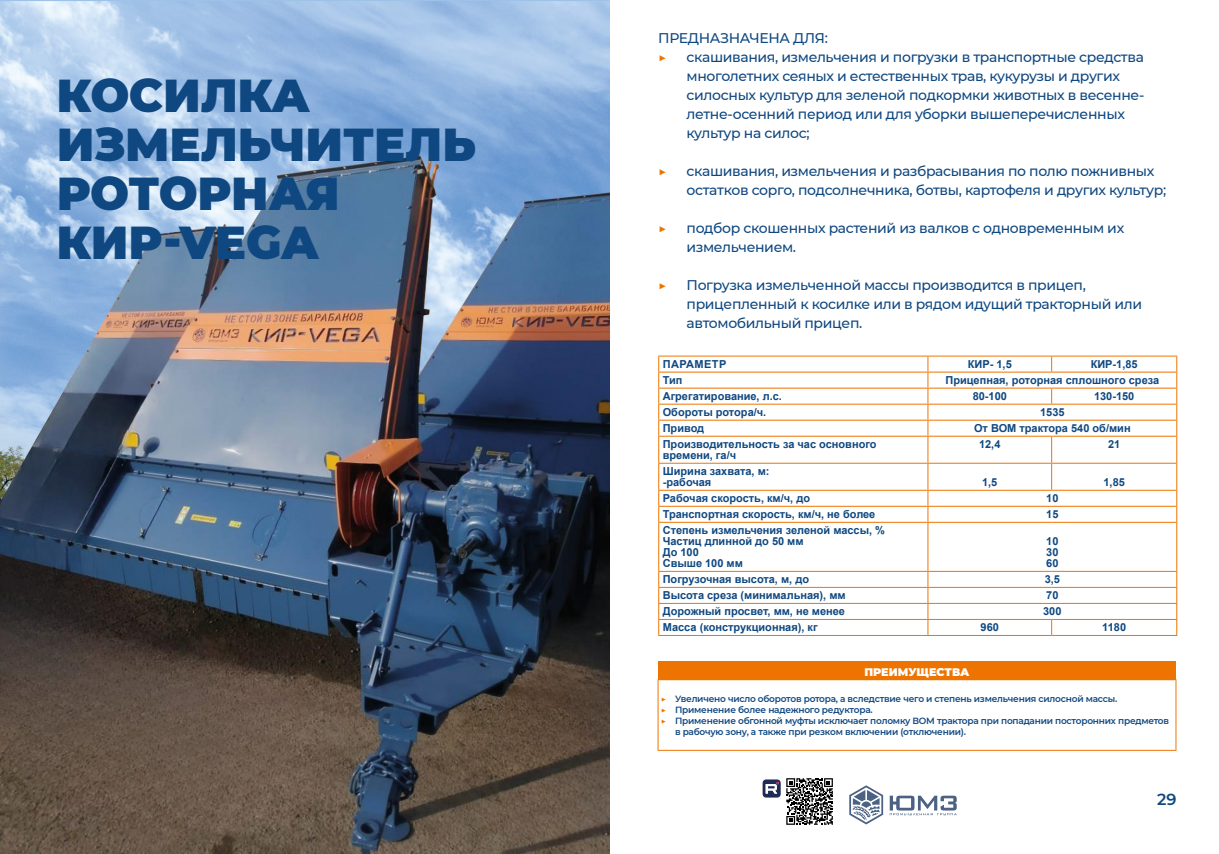
<style>
.page{position:relative;width:1219px;height:854px;background:#fff}
.page>*{position:absolute;margin:0;border:0;box-sizing:border-box;transform-origin:0 0}
.t1{font:900 46px/49px "Montserrat";color:#0f4881}
.t2{font:600 16px "Montserrat";color:#0f4881}
.t3{font:500 14px/19px "Montserrat";letter-spacing:-.025em;color:#0f4881}
.t4{font:500 14px "Montserrat";color:#ee7402}
.t5{font:700 11px/11px "Arial";color:#0f4881}
.t6{font:900 11px "Montserrat";color:#fff}
.t7{font:700 11px "Arial";letter-spacing:.035em;color:#0f4881}
.t8{font:600 9px "Montserrat";letter-spacing:-.025em;color:#0f4881}
.s1{color:#ee7402}
</style>
<div class="page">
<img style="left:0;top:0;width:609px;height:853px">
<svg style="left:786px;top:824px;width:47px;height:1px"></svg>
<svg style="left:763px;top:778px;width:70px;height:46px"></svg>
<svg style="left:849px;top:785px;width:34px;height:39px"></svg>
<svg style="left:890px;top:795px;width:67px;height:20px"></svg>
<div style="left:658px;top:660px;width:518px;height:19px;background:#ee7402"></div>
<hr style="left:658px;top:679px;width:518px;height:1px;background:#ee7402">
<hr style="left:658px;top:680px;width:1px;height:69px;background:#ee7402">
<hr style="left:1175px;top:680px;width:1px;height:69px;background:#ee7402">
<hr style="left:658px;top:749px;width:518px;height:1px;background:#ee7402">
<hr style="left:658px;top:521px;width:270px;height:1px;background:#ee7402">
<hr style="left:928px;top:521px;width:124px;height:1px;background:#ee7402">
<hr style="left:1052px;top:521px;width:125px;height:1px;background:#ee7402">
<hr style="left:658px;top:355px;width:270px;height:1px;background:#ee7402">
<hr style="left:658px;top:522px;width:1px;height:48px;background:#ee7402">
<hr style="left:658px;top:570px;width:270px;height:1px;background:#ee7402">
<hr style="left:658px;top:586px;width:270px;height:1px;background:#ee7402">
<hr style="left:658px;top:602px;width:270px;height:1px;background:#ee7402">
<hr style="left:658px;top:618px;width:270px;height:1px;background:#ee7402">
<svg style="left:658px;top:571px;width:1px;height:63px"></svg>
<hr style="left:658px;top:634px;width:270px;height:1px;background:#ee7402">
<hr style="left:928px;top:355px;width:124px;height:1px;background:#ee7402">
<hr style="left:1052px;top:355px;width:125px;height:1px;background:#ee7402">
<svg style="left:658px;top:356px;width:519px;height:165px"></svg>
<hr style="left:927px;top:522px;width:1px;height:48px;background:#ee7402">
<hr style="left:1176px;top:522px;width:1px;height:48px;background:#ee7402">
<hr style="left:928px;top:570px;width:124px;height:1px;background:#ee7402">
<hr style="left:1052px;top:570px;width:125px;height:1px;background:#ee7402">
<hr style="left:928px;top:586px;width:124px;height:1px;background:#ee7402">
<hr style="left:1052px;top:586px;width:125px;height:1px;background:#ee7402">
<hr style="left:928px;top:602px;width:124px;height:1px;background:#ee7402">
<hr style="left:1052px;top:602px;width:125px;height:1px;background:#ee7402">
<hr style="left:928px;top:618px;width:124px;height:1px;background:#ee7402">
<svg style="left:927px;top:571px;width:1px;height:63px"></svg>
<hr style="left:1052px;top:618px;width:125px;height:1px;background:#ee7402">
<svg style="left:1051px;top:619px;width:1px;height:15px"></svg>
<svg style="left:1176px;top:571px;width:1px;height:63px"></svg>
<hr style="left:928px;top:634px;width:124px;height:1px;background:#ee7402">
<hr style="left:1052px;top:634px;width:125px;height:1px;background:#ee7402">
<h1 class="t1" style="left:57px;top:69px;width:421px">КОСИЛКА<br>ИЗМЕЛЬЧИТЕЛЬ<br>РОТОРНАЯ<br>КИР-VEGA</h1>
<p class="t3" style="left:658px;top:28px;width:171px">ПРЕДНАЗНАЧЕНА ДЛЯ:</p>
<p class="t4" style="left:658px;top:47px;width:10px">▶</p>
<p class="t3" style="left:687px;top:47px;width:459px">скашивания, измельчения и погрузки в транспортные средства многолетних сеяных и естественных трав, кукурузы и других силосных культур для зеленой подкормки животных в весенне&shy;летне-осенний период или для уборки вышеперечисленных культур на силос;</p>
<p class="t4" style="left:658px;top:161px;width:10px">▶</p>
<p class="t3" style="left:687px;top:161px;width:481px">скашивания, измельчения и разбрасывания по полю пожнивных остатков сорго, подсолнечника, ботвы, картофеля и других культур;</p>
<p class="t4" style="left:658px;top:218px;width:10px">▶</p>
<p class="t3" style="left:686px;top:218px;width:439px">подбор скошенных растений из валков с одновременным их измельчением.</p>
<p class="t4" style="left:658px;top:275px;width:10px">▶</p>
<p class="t3" style="left:686px;top:275px;width:457px">Погрузка измельченной массы производится в прицеп, прицепленный к косилке или в рядом идущий тракторный или автомобильный прицеп.</p>
<p class="t7" style="left:663px;top:356px;width:65px">ПАРАМЕТР</p>
<p class="t5" style="left:968px;top:359px;width:45px">КИР- 1,5</p>
<p class="t5" style="left:1091px;top:359px;width:49px">КИР-1,85</p>
<p class="t5" style="left:663px;top:375px;width:21px">Тип</p>
<p class="t5" style="left:945px;top:375px;width:215px">Прицепная, роторная сплошного среза</p>
<p class="t5" style="left:663px;top:391px;width:121px">Агрегатирование, л.с.</p>
<p class="t5" style="left:973px;top:391px;width:36px">80-100</p>
<p class="t5" style="left:1094px;top:391px;width:42px">130-150</p>
<p class="t5" style="left:663px;top:407px;width:105px">Обороты ротора/ч.</p>
<p class="t5" style="left:1040px;top:407px;width:26px">1535</p>
<p class="t5" style="left:663px;top:423px;width:43px">Привод</p>
<p class="t5" style="left:974px;top:423px;width:158px">От ВОМ трактора 540 об/мин</p>
<p class="t5" style="left:663px;top:439px;width:215px">Производительность за час основного времени, га/ч</p>
<p class="t5" style="left:979px;top:439px;width:23px">12,4</p>
<p class="t5" style="left:1108px;top:439px;width:14px">21</p>
<p class="t5" style="left:663px;top:466px;width:108px">Ширина захвата, м: -рабочая</p>
<p class="t5" style="left:982px;top:477px;width:17px">1,5</p>
<p class="t5" style="left:1103px;top:477px;width:23px">1,85</p>
<p class="t5" style="left:663px;top:493px;width:149px">Рабочая скорость, км/ч, до</p>
<p class="t5" style="left:1046px;top:493px;width:14px">10</p>
<p class="t5" style="left:663px;top:509px;width:214px">Транспортная скорость, км/ч, не более</p>
<p class="t5" style="left:1046px;top:509px;width:14px">15</p>
<p class="t5" style="left:663px;top:525px;width:224px">Степень измельчения зеленой массы, %<br>Частиц длинной до 50 мм<br>До 100<br>Свыше 100 мм</p>
<p class="t5" style="left:1046px;top:536px;width:14px;text-align:justify">10<br>30<br>60</p>
<p class="t5" style="left:663px;top:574px;width:148px">Погрузочная высота, м, до</p>
<p class="t5" style="left:1045px;top:574px;width:17px">3,5</p>
<p class="t5" style="left:663px;top:590px;width:184px">Высота среза (минимальная), мм</p>
<p class="t5" style="left:1046px;top:590px;width:14px">70</p>
<p class="t5" style="left:663px;top:606px;width:184px">Дорожный просвет, мм, не менее</p>
<p class="t5" style="left:1043px;top:606px;width:20px">300</p>
<p class="t5" style="left:663px;top:622px;width:156px">Масса (конструкционная), кг</p>
<p class="t5" style="left:981px;top:622px;width:20px">960</p>
<p class="t5" style="left:1102px;top:622px;width:25px">1180</p>
<p class="t6" style="left:864px;top:663px;width:107px">ПРЕИМУЩЕСТВА</p>
<p class="t8" style="left:661px;top:692px;width:458px"><span class="s1">▶</span> Увеличено число оборотов ротора, а вследствие чего и степень измельчения силосной массы.</p>
<p class="t8" style="left:661px;top:703px;width:213px"><span class="s1">▶</span> Применение более надежного редуктора.</p>
<p class="t8" style="left:661px;top:714px;width:510px"><span class="s1">▶</span> Применение обгонной муфты исключает поломку ВОМ трактора при попадании посторонних предметов</p>
<p class="t8" style="left:675px;top:725px;width:292px">в рабочую зону, а также при резком включении (отключении).</p>
<p class="t2" style="left:1157px;top:787px;width:21px">29</p>
</div>
